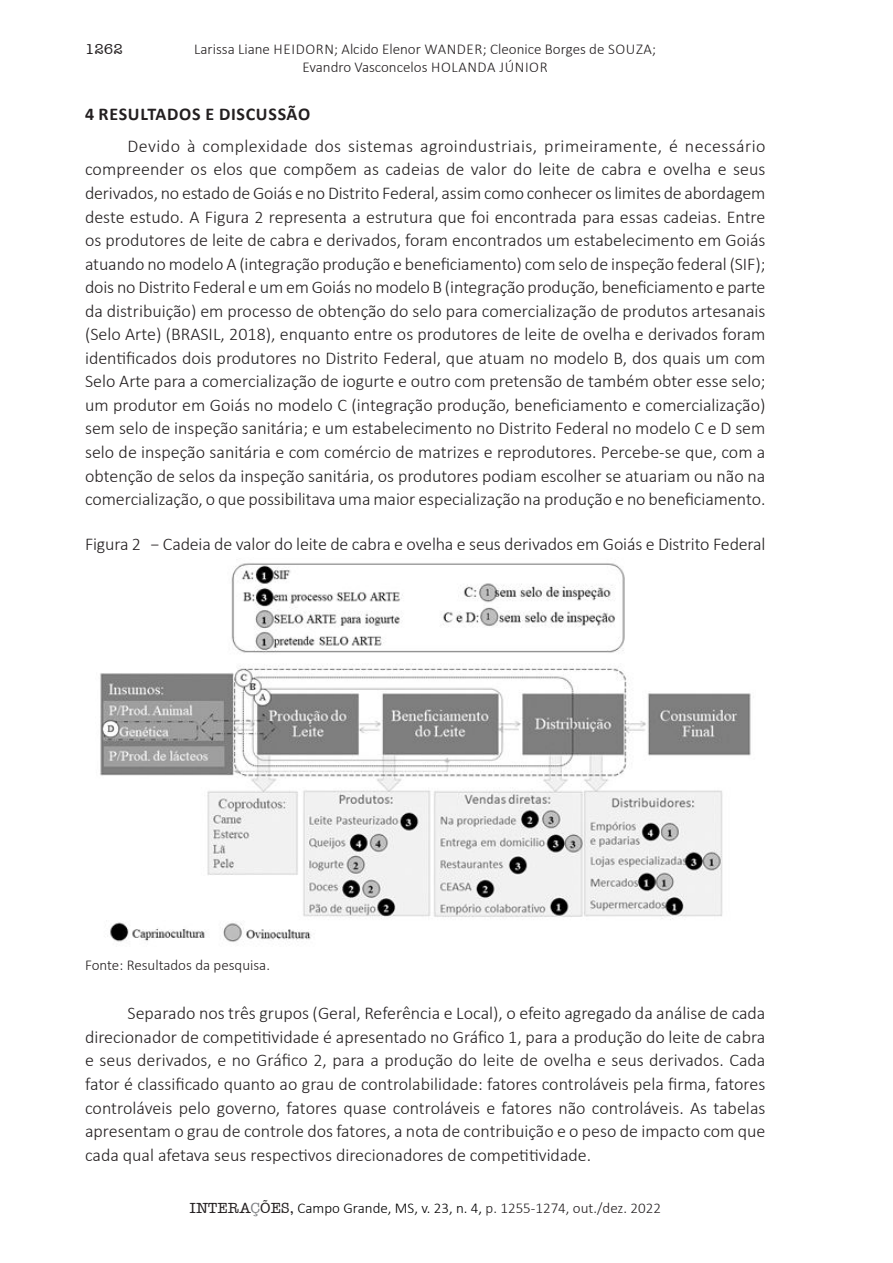
<style>
.page{position:relative;width:893px;height:1263px;background:#fff}
.page>*{position:absolute;margin:0;border:0;box-sizing:border-box;transform-origin:0 0}
.Corpo_do_texto{font:300 18px/23.5px "Calibri";letter-spacing:-.005em;color:#231f20;text-align:justify}
.Tabela_figura{font:300 18px "Calibri";letter-spacing:-.01em;color:#231f20}
.Subtítulo_1{font:700 18px "Calibri";letter-spacing:.04em;color:#231f20}
.Legenda{font:300 15px/18px "Calibri";color:#231f20;text-align:center}
.t1{font:500 15px "Amer Typewriter IT Cby BT";color:#231f20}
.s1{font-family:"Amer Typewriter IT Cby BT";font-weight:500}
.s2{font-family:"Amer Typewriter IT Cby BT";font-weight:500;color:#808285}
.s3{color:#000}
</style>
<div class="page">
<img style="left:100px;top:563px;width:651px;height:379px">
<p class="t1" style="left:85px;top:40px;width:39px">1262</p>
<p class="Legenda" style="left:194px;top:40px;width:463px">Larissa Liane HEIDORN; Alcido Elenor WANDER; Cleonice Borges de SOUZA;<br>Evandro Vasconcelos HOLANDA JÚNIOR</p>
<p class="Subtítulo_1" style="left:85px;top:101px;width:227px">4 RESULTADOS E DISCUSSÃO</p>
<p class="Corpo_do_texto" style="left:85px;top:134px;width:682px;text-indent:43px">Devido à complexidade dos sistemas agroindustriais, primeiramente, é necessário compreender os elos que compõem as cadeias de valor do leite de cabra e ovelha e seus derivados, no estado de Goiás e no Distrito Federal, assim como conhecer os limites de abordagem deste estudo. A Figura 2 representa a estrutura que foi encontrada para essas cadeias. Entre os produtores de leite de cabra e derivados, foram encontrados um estabelecimento em Goiás atuando no modelo A (integração produção e beneficiamento) com selo de inspeção federal (SIF); dois no Distrito Federal e um em Goiás no modelo B (integração produção, beneficiamento e parte da distribuição) em processo de obtenção do selo para comercialização de produtos artesanais (Selo Arte) (BRASIL, 2018), enquanto entre os produtores de leite de ovelha e derivados foram identificados dois produtores no Distrito Federal, que atuam no modelo B, dos quais um com Selo Arte para a comercialização de iogurte e outro com pretensão de também obter esse selo; um produtor em Goiás no modelo C (integração produção, beneficiamento e comercialização) sem selo de inspeção sanitária; e um estabelecimento no Distrito Federal no modelo C e D sem selo de inspeção sanitária e com comércio de matrizes e reprodutores. Percebe-se que, com a obtenção de selos da inspeção sanitária, os produtores podiam escolher se atuariam ou não na comercialização, o que possibilitava uma maior especialização na produção e no beneficiamento.</p>
<p class="Tabela_figura" style="left:85px;top:533px;width:682px">Figura 2 − Cadeia de valor do leite de cabra e ovelha e seus derivados em Goiás e Distrito Federal</p>
<p class="Legenda" style="left:85px;top:956px;width:186px">Fonte: Resultados da pesquisa.</p>
<p class="Corpo_do_texto" style="left:85px;top:1001px;width:682px;text-indent:43px">Separado nos três grupos (Geral, Referência e Local), o efeito agregado da análise de cada direcionador de competitividade é apresentado no Gráfico 1, para a produção do leite de cabra e seus derivados, e no Gráfico 2, para a produção do leite de ovelha e seus derivados. Cada fator é classificado quanto ao grau de controlabilidade: fatores controláveis pela firma, fatores controláveis pelo governo, fatores quase controláveis e fatores não controláveis. As tabelas apresentam o grau de controle dos fatores, a nota de contribuição e o peso de impacto com que cada qual afetava seus respectivos direcionadores de competitividade.</p>
<p class="Legenda" style="left:189px;top:1198px;width:473px"><span class="s1">INTERA</span><span class="s2">Ç</span><span class="s1">ÕES,</span> <span class="s3">Campo Grande, MS, v. 23, n. 4,</span> p. 1255-1274, out./dez. 2022</p>
</div>
